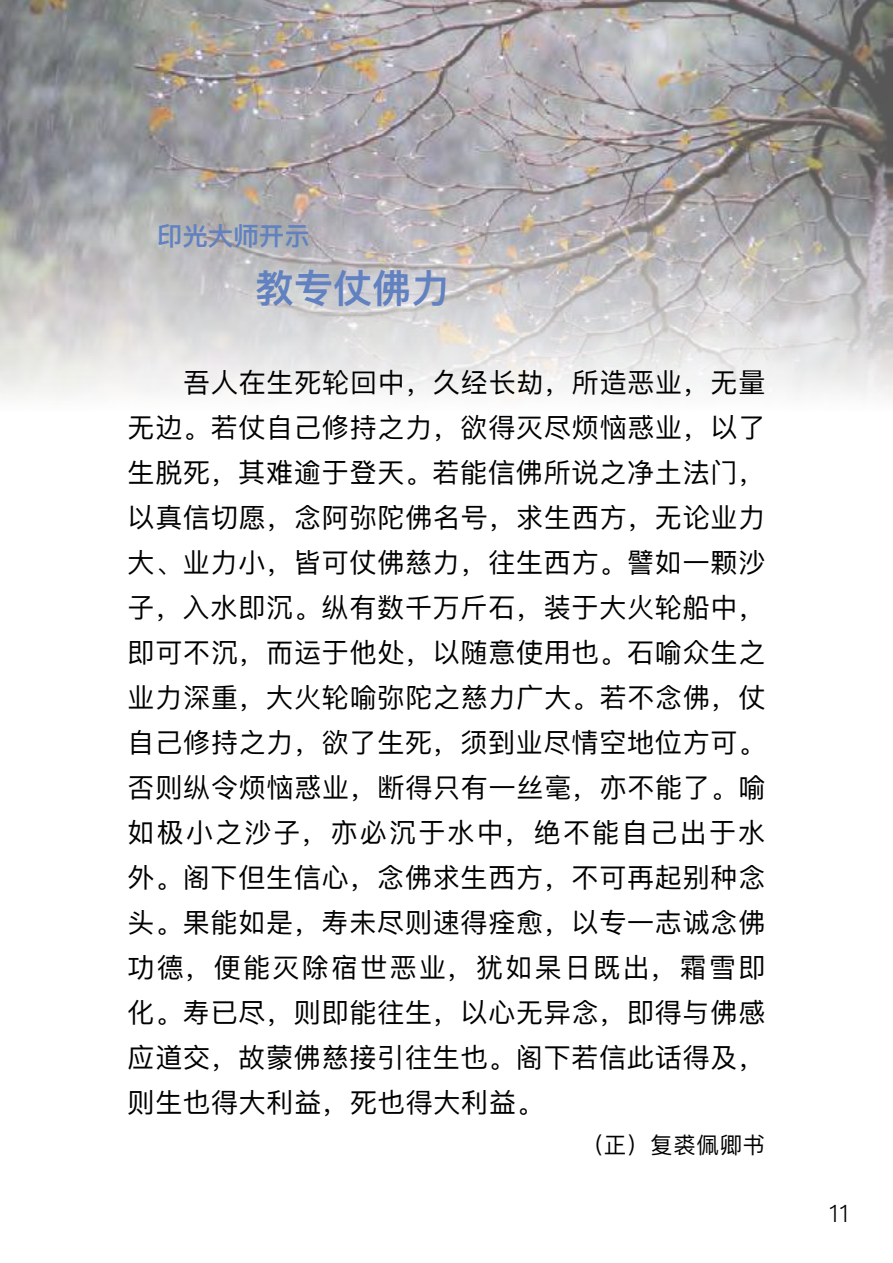
<style>
.page{position:relative;width:893px;height:1263px;background:#fff}
.page>*{position:absolute;margin:0;border:0;box-sizing:border-box;transform-origin:0 0}
.t1{font:600 39px "Ping Fang TC";color:#6281c0}
.t2{font:27px/45px "Ping Fang SC";letter-spacing:.03em;color:#000;text-align:justify}
.t3{font:600 25.5px "Ping Fang SC";color:#6281c0}
.t4{font:300 24px "Ping Fang SC";color:#000}
.t5{font:22.5px "Ping Fang SC";letter-spacing:.03em;color:#000}
</style>
<div class="page">
<img style="left:0;top:0;width:893px;height:398px">
<p class="t3" style="left:157px;top:220px;width:155px">印光大师开示</p>
<h1 class="t1" style="left:255px;top:264px;width:196px">教专仗佛力</h1>
<p class="t2" style="left:128px;top:360px;width:639px">　　吾人在生死轮回中，久经长劫，所造恶业，无量无边。若仗自己修持之力，欲得灭尽烦恼惑业，以了生脱死，其难逾于登天。若能信佛所说之净土法门，以真信切愿，念阿弥陀佛名号，求生西方，无论业力大、业力小，皆可仗佛慈力，往生西方。譬如一颗沙子，入水即沉。纵有数千万斤石，装于大火轮船中，即可不沉，而运于他处，以随意使用也。石喻众生之业力深重，大火轮喻弥陀之慈力广大。若不念佛，仗自己修持之力，欲了生死，须到业尽情空地位方可。否则纵令烦恼惑业，断得只有一丝毫，亦不能了。喻如极小之沙子，亦必沉于水中，绝不能自己出于水外。阁下但生信心，念佛求生西方，不可再起别种念头。果能如是，寿未尽则速得痊愈，以专一志诚念佛功德，便能灭除宿世恶业，犹如杲日既出，霜雪即化。寿已尽，则即能往生，以心无异念，即得与佛感应道交，故蒙佛慈接引往生也。阁下若信此话得及，则生也得大利益，死也得大利益。</p>
<p class="t5" style="left:581px;top:1131px;width:186px">（正）复裘佩卿书</p>
<p class="t4" style="left:829px;top:1198px;width:21px">11</p>
</div>
